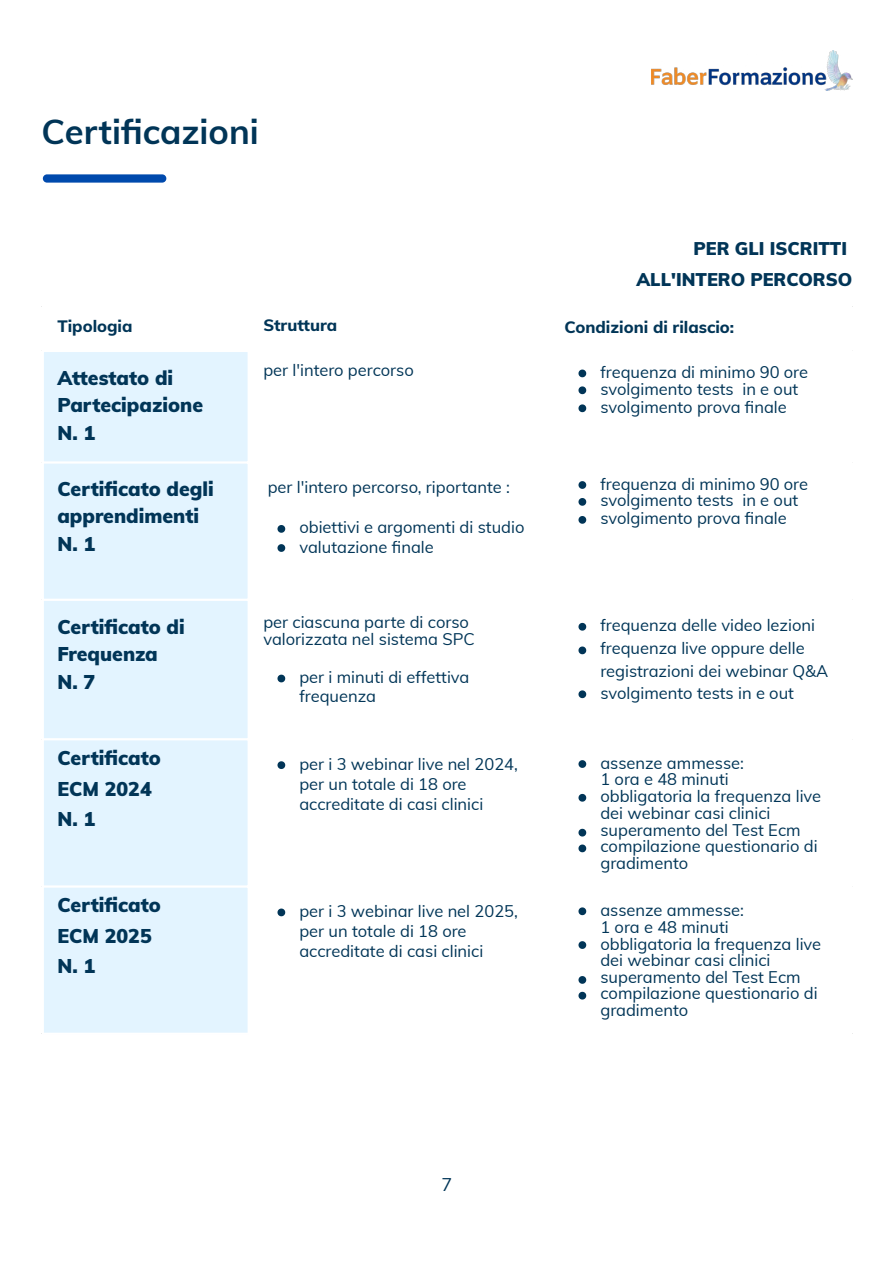
<style>
.page{position:relative;width:894px;height:1263px;background:#fff}
.page>*{position:absolute;margin:0;border:0;box-sizing:border-box;transform-origin:0 0}
.t1{font:700 34.5px "Muli";color:#013557}
.t2{font:900 19.5px/27.6px "Muli";color:#013557}
.t3{font:900 18px "Muli";color:#013557}
.t4{font:18px "Muli";color:#013557}
.t5{font:16.5px/16.8px "Muli";color:#013557}
.t6{font:800 16.5px "Muli";color:#013557}
</style>
<div class="page">
<img style="left:651px;top:51px;width:201px;height:39px">
<div style="left:43px;top:174px;width:123px;height:9px;background:#004aad;border-radius:4px"></div>
<div style="left:44px;top:352px;width:203px;height:681px;background:#e3f4ff"></div>
<svg style="left:578px;top:370px;width:8px;height:7px"></svg>
<svg style="left:578px;top:386px;width:8px;height:8px"></svg>
<svg style="left:578px;top:404px;width:8px;height:8px"></svg>
<svg style="left:277px;top:525px;width:8px;height:8px"></svg>
<svg style="left:277px;top:544px;width:8px;height:8px"></svg>
<svg style="left:578px;top:481px;width:8px;height:8px"></svg>
<svg style="left:578px;top:498px;width:8px;height:8px"></svg>
<svg style="left:578px;top:516px;width:8px;height:8px"></svg>
<svg style="left:277px;top:675px;width:8px;height:7px"></svg>
<svg style="left:578px;top:623px;width:8px;height:8px"></svg>
<svg style="left:578px;top:646px;width:8px;height:8px"></svg>
<svg style="left:578px;top:690px;width:8px;height:8px"></svg>
<svg style="left:277px;top:761px;width:8px;height:8px"></svg>
<svg style="left:578px;top:760px;width:8px;height:8px"></svg>
<svg style="left:578px;top:794px;width:8px;height:8px"></svg>
<svg style="left:578px;top:829px;width:8px;height:7px"></svg>
<svg style="left:578px;top:844px;width:8px;height:8px"></svg>
<svg style="left:277px;top:908px;width:8px;height:8px"></svg>
<svg style="left:578px;top:907px;width:8px;height:8px"></svg>
<svg style="left:578px;top:941px;width:8px;height:8px"></svg>
<svg style="left:578px;top:976px;width:8px;height:8px"></svg>
<svg style="left:578px;top:992px;width:8px;height:7px"></svg>
<hr style="left:42px;top:461px;width:810px;height:3px;background:#fff">
<hr style="left:42px;top:599px;width:810px;height:2px;background:#fff">
<hr style="left:42px;top:738px;width:810px;height:2px;background:#fff">
<hr style="left:42px;top:885px;width:810px;height:3px;background:#fff">
<h2 class="t1" style="left:42px;top:109px;width:219px">Certificazioni</h2>
<p class="t3" style="left:693px;top:237px;width:155px">PER GLI ISCRITTI</p>
<p class="t3" style="left:636px;top:268px;width:217px">ALL'INTERO PERCORSO</p>
<p class="t6" style="left:57px;top:315px;width:77px">Tipologia</p>
<p class="t6" style="left:263px;top:314px;width:75px">Struttura</p>
<p class="t6" style="left:564px;top:316px;width:171px">Condizioni di rilascio:</p>
<p class="t2" style="left:57px;top:363px;width:147px">Attestato di<br>Partecipazione<br>N. 1</p>
<p class="t5" style="left:263px;top:361px;width:152px">per l'intero percorso</p>
<p class="t5" style="left:600px;top:363px;width:209px">frequenza di minimo 90 ore</p>
<p class="t5" style="left:600px;top:380px;width:199px">svolgimento tests in e out</p>
<p class="t5" style="left:600px;top:398px;width:188px">svolgimento prova finale</p>
<p class="t2" style="left:57px;top:475px;width:158px">Certificato degli apprendimenti<br>N. 1</p>
<p class="t5" style="left:267px;top:478px;width:244px">per l'intero percorso, riportante :</p>
<p class="t5" style="left:299px;top:519px;width:226px">obiettivi e argomenti di studio</p>
<p class="t5" style="left:299px;top:538px;width:136px">valutazione finale</p>
<p class="t2" style="left:57px;top:612px;width:129px">Certificato di<br>Frequenza<br>N. 7</p>
<p class="t5" style="left:263px;top:613px;width:213px">per ciascuna parte di corso valorizzata nel sistema SPC</p>
<p class="t5" style="left:299px;top:667px;width:172px;line-height:19.2px">per i minuti di effettiva frequenza</p>
<p class="t5" style="left:600px;top:475px;width:209px">frequenza di minimo 90 ore</p>
<p class="t5" style="left:600px;top:492px;width:199px">svolgimento tests in e out</p>
<p class="t5" style="left:600px;top:510px;width:188px">svolgimento prova finale</p>
<p class="t5" style="left:600px;top:617px;width:216px">frequenza delle video lezioni</p>
<p class="t5" style="left:600px;top:636px;width:229px;line-height:23.7px">frequenza live oppure delle registrazioni dei webinar Q&amp;A</p>
<p class="t5" style="left:600px;top:684px;width:195px">svolgimento tests in e out</p>
<p class="t2" style="left:57px;top:744px;width:105px">Certificato</p>
<p class="t2" style="left:57px;top:774px;width:96px">ECM 2024</p>
<p class="t2" style="left:57px;top:805px;width:39px">N. 1</p>
<p class="t2" style="left:57px;top:891px;width:105px">Certificato</p>
<p class="t2" style="left:57px;top:922px;width:96px">ECM 2025</p>
<p class="t2" style="left:57px;top:952px;width:39px">N. 1</p>
<p class="t5" style="left:299px;top:753px;width:220px;line-height:20.2px">per i 3 webinar live nel 2024, per un totale di 18 ore accreditate di casi clinici</p>
<p class="t5" style="left:600px;top:754px;width:145px">assenze ammesse:<br>1 ora e 48 minuti</p>
<p class="t5" style="left:600px;top:788px;width:222px">obbligatoria la frequenza live dei webinar casi clinici</p>
<p class="t5" style="left:600px;top:821px;width:202px">superamento del Test Ecm</p>
<p class="t5" style="left:600px;top:837px;width:219px">compilazione questionario di gradimento</p>
<p class="t5" style="left:299px;top:900px;width:220px;line-height:20.2px">per i 3 webinar live nel 2025, per un totale di 18 ore accreditate di casi clinici</p>
<p class="t5" style="left:600px;top:901px;width:145px">assenze ammesse:<br>1 ora e 48 minuti</p>
<p class="t5" style="left:600px;top:935px;width:222px">obbligatoria la frequenza live dei webinar casi clinici</p>
<p class="t5" style="left:600px;top:969px;width:202px">superamento del Test Ecm</p>
<p class="t5" style="left:600px;top:984px;width:219px">compilazione questionario di gradimento</p>
<p class="t4" style="left:441px;top:1173px;width:12px">7</p>
</div>
